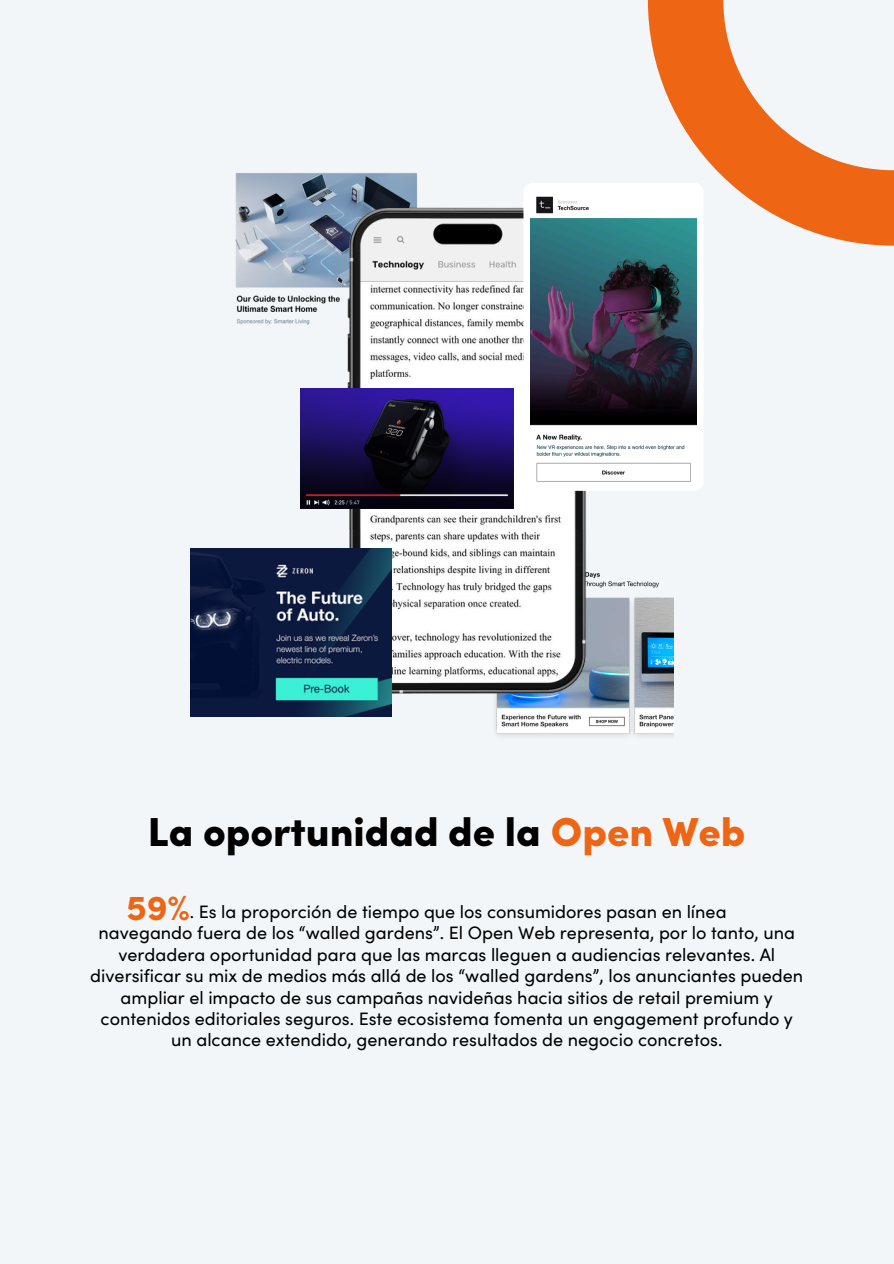
<style>
.page{position:relative;width:894px;height:1264px;background:#fff}
.page>*{position:absolute;margin:0;border:0;box-sizing:border-box;transform-origin:0 0}
.t1{font:900 40.5px "Sofia Pro";color:#000}
.t2{font:900 34.95px "Sofia Pro";color:#ee6513}
.t3{font:18px/21.3px "Sofia Pro";color:#000;text-align:center}
.s1{color:#ee6513}
</style>
<div class="page">
<div style="left:0;top:0;width:893px;height:1263px;background:#f2f6f9"></div>
<img style="left:235px;top:173px;width:182px;height:152px">
<img style="left:495px;top:581px;width:178px;height:155px">
<img style="left:323px;top:189px;width:280px;height:533px">
<img style="left:301px;top:389px;width:212px;height:119px">
<div style="left:523px;top:183px;width:180px;height:308px;background:#fff;border-radius:9px"></div>
<img style="left:530px;top:196px;width:166px;height:286px">
<img style="left:190px;top:548px;width:201px;height:168px">
<svg style="left:647px;top:0;width:246px;height:246px"></svg>
<p class="t1" style="left:148px;top:799px;width:599px">La oportunidad de la <span class="s1">Open Web</span></p>
<p class="t2" style="left:126px;top:884px;width:65px">59%</p>
<h1 class="t3" style="left:190px;top:900px;width:538px">. Es la proporción de tiempo que los consumidores pasan en línea</h1>
<p class="t3" style="left:90px;top:922px;width:714px">navegando fuera de los “walled gardens”. El Open Web representa, por lo tanto, una verdadera oportunidad para que las marcas lleguen a audiencias relevantes. Al diversificar su mix de medios más allá de los “walled gardens”, los anunciantes pueden ampliar el impacto de sus campañas navideñas hacia sitios de retail premium y contenidos editoriales seguros. Este ecosistema fomenta un engagement profundo y un alcance extendido, generando resultados de negocio concretos.</p>
</div>
